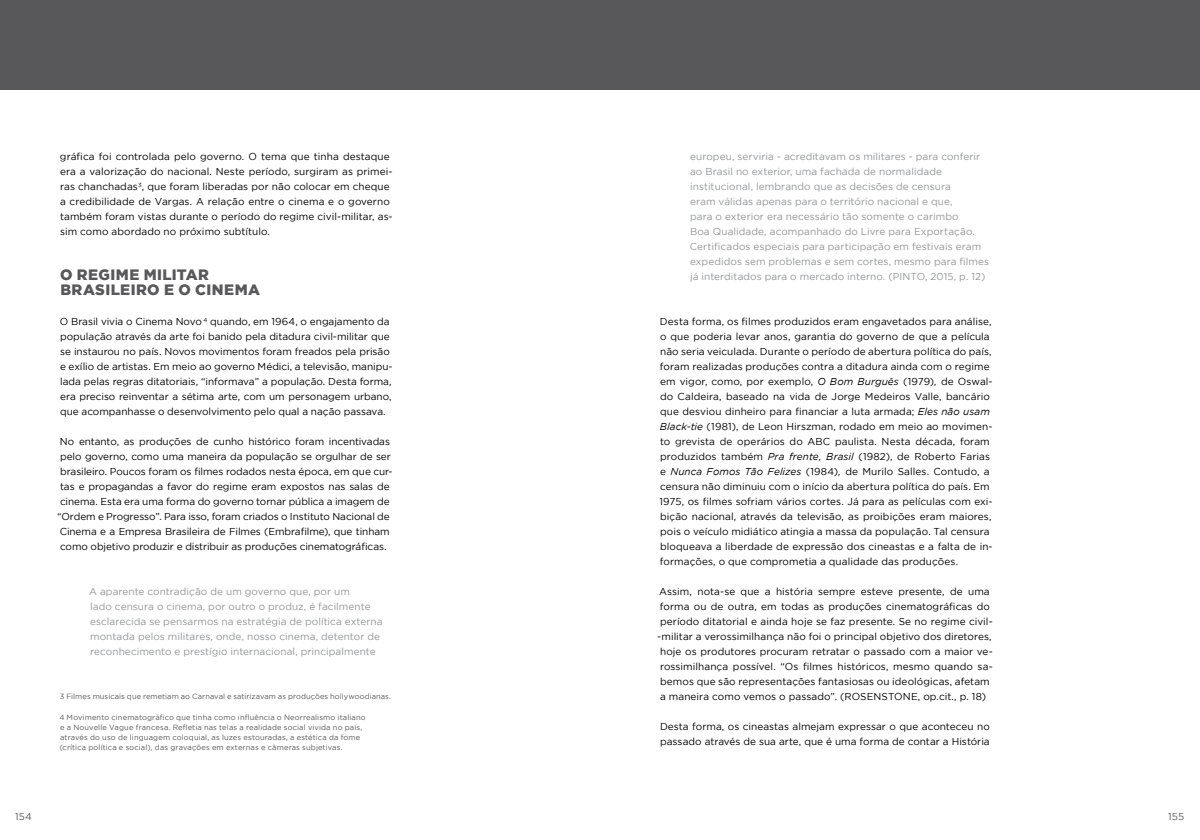
<style>
.page{position:relative;width:1200px;height:840px;background:#fff}
.page>*{position:absolute;margin:0;border:0;box-sizing:border-box;transform-origin:0 0}
.t1{font:900 15px "Gotham";letter-spacing:.02em;color:#58585a}
.t2{font:10px/15px "Gotham";color:#000}
.t3{font:10px/15px "Gotham";letter-spacing:.01em;color:#939598}
.t4{font:10px "Gotham";letter-spacing:.015em;color:#58585a}
.t5{font:7.5px/10px "Gotham";letter-spacing:.015em;color:#58585a}
.s1{font-style:italic}
</style>
<div class="page">
<div style="left:0;top:0;width:600px;height:90px;background:#58585a"></div>
<div style="left:600px;top:0;width:600px;height:90px;background:#58585a"></div>
<p class="t2" style="left:60px;top:149px;width:334px">gráfica foi controlada pelo governo. O tema que tinha destaque era a valorização do nacional. Neste período, surgiram as primei&shy;ras chanchadas<sup>3</sup>, que foram liberadas por não colocar em cheque a credibilidade de Vargas. A relação entre o cinema e o governo também foram vistas durante o período do regime civil-militar, as&shy;sim como abordado no próximo subtítulo.</p>
<h1 class="t1" style="left:60px;top:266px;width:61px">O REGIME</h1>
<h1 class="t1" style="left:144px;top:266px;width:55px">MI LITAR</h1>
<h1 class="t1" style="left:60px;top:281px;width:22px">BRASI</h1>
<h1 class="t1" style="left:111px;top:281px;width:108px">LEIRO E O CINEMA</h1>
<p class="t2" style="left:60px;top:314px;width:334px">O Brasil vivia o Cinema Novo <sup>4</sup> quando, em 1964, o engajamento da população através da arte foi banido pela ditadura civil-militar que se instaurou no país. Novos movimentos foram freados pela prisão e exílio de artistas. Em meio ao governo Médici, a televisão, manipu&shy;lada pelas regras ditatoriais, “informava” a população. Desta forma, era preciso reinventar a sétima arte, com um personagem urbano, que acompanhasse o desenvolvimento pelo qual a nação passava.</p>
<p class="t2" style="left:57px;top:434px;width:337px;text-align:center">No entanto, as produções de cunho histórico foram incentivadas pelo governo, como uma maneira da população se orgulhar de ser brasileiro. Poucos foram os filmes rodados nesta época, em que cur&shy;tas e propagandas a favor do regime eram expostos nas salas de cinema. Esta era uma forma do governo tornar pública a imagem de “Ordem e Progresso”. Para isso, foram criados o Instituto Nacional de Cinema e a Empresa Brasileira de Filmes (Embrafilme), que tinham como objetivo produzir e distribuir as produções cinematográficas.</p>
<p class="t3" style="left:89px;top:584px;width:295px">A aparente contradição de um governo que, por um<br>lado censura o cinema, por outro o produz, é facilmente esclarecida se pensarmos na estratégia de política externa montada pelos militares, onde, nosso cinema, detentor de reconhecimento e prestígio internacional, principalmente</p>
<p class="t5" style="left:60px;top:691px;width:333px">3 Filmes musicais que remetiam ao Carnaval e satirizavam as produções hollywoodianas.</p>
<p class="t5" style="left:59px;top:712px;width:308px">4 Movimento cinematográfico que tinha como influência o Neorrealismo italiano e a Nouvelle Vague francesa. Refletia nas telas a realidade social vivida no país, através do uso de linguagem coloquial, as luzes estouradas, a estética da fome (crítica política e social), das gravações em externas e câmeras subjetivas.</p>
<p class="t3" style="left:690px;top:149px;width:301px">europeu, serviria - acreditavam os militares - para conferir ao Brasil no exterior, uma fachada de normalidade institucional, lembrando que as decisões de censura<br>eram válidas apenas para o território nacional e que,<br>para o exterior era necessário tão somente o carimbo<br>Boa Qualidade, acompanhado do Livre para Exportação.<br>Certificados especiais para participação em festivais eram expedidos sem problemas e sem cortes, mesmo para filmes já interditados para o mercado interno. (PINTO, 2015, p. 12)</p>
<p class="t2" style="left:660px;top:314px;width:335px">Desta forma, os filmes produzidos eram engavetados para análise, o que poderia levar anos, garantia do governo de que a película não seria veiculada. Durante o período de abertura política do país, foram realizadas produções contra a ditadura ainda com o regime em vigor, como, por exemplo, <span class="s1">O Bom Burguês</span> (1979)<span class="s1">,</span> de Oswal&shy;do Caldeira, baseado na vida de Jorge Medeiros Valle, bancário que desviou dinheiro para financiar a luta armada; <span class="s1">Eles não usam Black-tie</span> (1981), de Leon Hirszman, rodado em meio ao movimen&shy;to grevista de operários do ABC paulista. Nesta década, foram produzidos também <span class="s1">Pra frente, Brasil</span> (1982), de Roberto Farias e <span class="s1">Nunca Fomos Tão Felizes</span> (1984)<span class="s1">,</span> de Murilo Salles. Contudo, a censura não diminuiu com o início da abertura política do país. Em 1975, os filmes sofriam vários cortes. Já para as películas com exi&shy;bição nacional, através da televisão, as proibições eram maiores, pois o veículo midiático atingia a massa da população. Tal censura bloqueava a liberdade de expressão dos cineastas e a falta de in&shy;formações, o que comprometia a qualidade das produções.</p>
<p class="t2" style="left:657px;top:584px;width:337px">Assim, nota-se que a história sempre esteve presente, de uma forma ou de outra, em todas as produções cinematográficas do período ditatorial e ainda hoje se faz presente. Se no regime civil--militar a verossimilhança não foi o principal objetivo dos diretores, hoje os produtores procuram retratar o passado com a maior ve&shy;rossimilhança possível. “Os filmes históricos, mesmo quando sa&shy;bemos que são representações fantasiosas ou ideológicas, afetam a maneira como vemos o passado”. (ROSENSTONE, op.cit., p. 18)</p>
<p class="t2" style="left:660px;top:719px;width:331px">Desta forma, os cineastas almejam expressar o que aconteceu no passado através de sua arte, que é uma forma de contar a História</p>
<p class="t4" style="left:15px;top:811px;width:18px">154</p>
<p class="t4" style="left:1168px;top:811px;width:18px">155</p>
</div>
